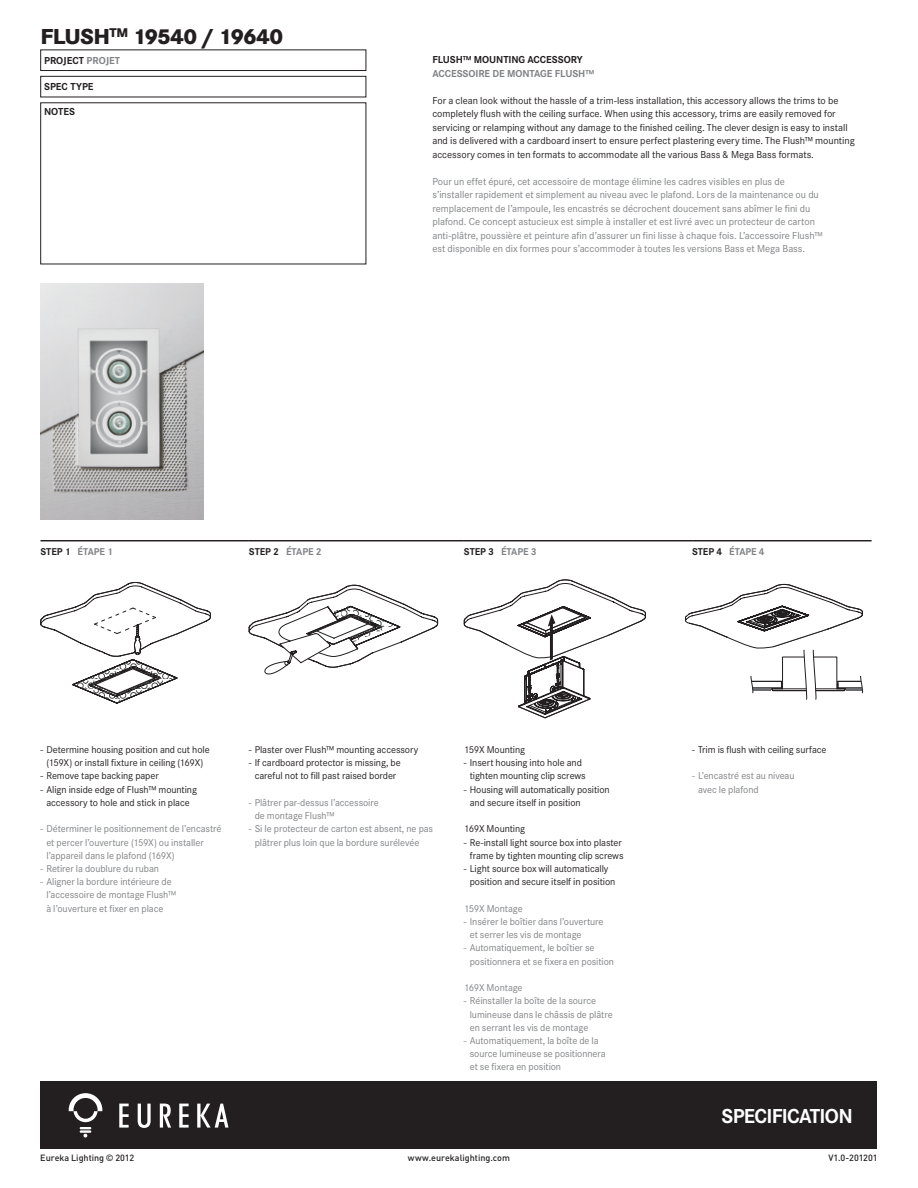
<style>
.page{position:relative;width:918px;height:1188px;background:#fff}
.page>*{position:absolute;margin:0;border:0;box-sizing:border-box;transform-origin:0 0}
.NOM_-_PRODUIT__COR{font:800 22.5px "Corporate S";letter-spacing:-.03em;color:#231f20}
.t1{font:700 21px "Corporate S";letter-spacing:-.035em;color:#fff}
.TXT_-_FR-_Descrp{font:10.5px/13.5px "Corporate S";color:#808285}
.TXT_-_ANG-_Descrp{font:10.5px/13.5px "Corporate S";letter-spacing:-.005em;color:#231f20}
.TITRE___HEADING__C{font:700 10.5px/13.5px "Corporate S";letter-spacing:-.005em;color:#808285}
.t2{font:700 10.5px "Corporate S";color:#231f20}
.TXT-_fr{font:10.35px/13.2px "Corporate S";letter-spacing:-.005em;color:#808285}
.TXT_-_ang{font:10.35px/13.2px "Corporate S";letter-spacing:-.005em;color:#231f20;text-align:center}
.HEADING_STEP__COR{font:700 10.35px "Corporate S";letter-spacing:-.01em;color:#808285}
.TXT_ANG__no_bullet{font:10.35px "Corporate S";letter-spacing:-.01em;color:#231f20}
.TXT_FR__no_bullet{font:10.35px "Corporate S";letter-spacing:-.01em;color:#808285}
.t3{font:500 9px "DIN";color:#231f20}
.s1{color:#808285}
.s2{color:#231f20}
</style>
<div class="page">
<div style="left:40px;top:1082px;width:838px;height:67px;background:#231f20"></div>
<div style="left:40px;top:50px;width:326px;height:21px;border:1px solid #231f20"></div>
<div style="left:40px;top:76px;width:326px;height:21px;border:1px solid #231f20"></div>
<svg style="left:119px;top:1104px;width:10px;height:24px"></svg>
<svg style="left:179px;top:1104px;width:10px;height:24px"></svg>
<svg style="left:160px;top:1104px;width:11px;height:24px"></svg>
<svg style="left:138px;top:1104px;width:13px;height:24px"></svg>
<svg style="left:197px;top:1104px;width:31px;height:24px"></svg>
<svg style="left:69px;top:1093px;width:33px;height:45px"></svg>
<hr style="left:40px;top:540px;width:209px;height:1px;background:#231f20">
<hr style="left:249px;top:540px;width:215px;height:1px;background:#231f20">
<hr style="left:464px;top:540px;width:228px;height:1px;background:#231f20">
<hr style="left:692px;top:540px;width:180px;height:1px;background:#231f20">
<svg style="left:464px;top:579px;width:182px;height:140px"></svg>
<svg style="left:40px;top:582px;width:171px;height:122px"></svg>
<svg style="left:249px;top:585px;width:189px;height:90px"></svg>
<svg style="left:685px;top:584px;width:179px;height:116px"></svg>
<img style="left:40px;top:284px;width:163px;height:236px">
<p class="NOM_-_PRODUIT__COR" style="left:40px;top:23px;width:244px">FLUSH<sup>TM</sup> 19540 / 19640</p>
<p class="t2" style="left:44px;top:54px;width:78px">PROJECT <span class="s1">PROJET</span></p>
<p class="t2" style="left:44px;top:81px;width:51px">SPEC TYPE</p>
<p class="t2" style="left:44px;top:106px;width:32px">NOTES</p>
<p class="TITRE___HEADING__C" style="left:432px;top:53px;width:163px"><span class="s2">FLUSH™ MOUNTING ACCESSORY<br></span>ACCESSOIRE DE MONTAGE FLUSH™</p>
<p class="TXT_-_ANG-_Descrp" style="left:432px;top:94px;width:424px">For a clean look without the hassle of a trim-less installation, this accessory allows the trims to be completely flush with the ceiling surface. When using this accessory, trims are easily removed for servicing or relamping without any damage to the finished ceiling. The clever design is easy to install and is delivered with a cardboard insert to ensure perfect plastering every time. The Flush™ mounting accessory comes in ten formats to accommodate all the various Bass &amp; Mega Bass formats.</p>
<p class="TXT_-_FR-_Descrp" style="left:432px;top:175px;width:392px">Pour un effet épuré, cet accessoire de montage élimine les cadres visibles en plus de s’installer rapidement et simplement au niveau avec le plafond. Lors de la maintenance ou du remplacement de l’ampoule, les encastrés se décrochent doucement sans abîmer le fini du plafond. Ce concept astucieux est simple à installer et est livré avec un protecteur de carton anti-plâtre, poussière et peinture afin d’assurer un fini lisse à chaque fois. L’accessoire Flush™ est disponible en dix formes pour s’accommoder à toutes les versions Bass et Mega Bass.</p>
<p class="HEADING_STEP__COR" style="left:40px;top:545px;width:74px"><span class="s2">STEP 1</span> ÉTAPE 1</p>
<p class="HEADING_STEP__COR" style="left:249px;top:545px;width:74px"><span class="s2">STEP 2</span> ÉTAPE 2</p>
<p class="HEADING_STEP__COR" style="left:464px;top:545px;width:74px"><span class="s2">STEP 3</span> ÉTAPE 3</p>
<p class="HEADING_STEP__COR" style="left:692px;top:545px;width:74px"><span class="s2">STEP 4</span> ÉTAPE 4</p>
<p class="TXT_-_ang" style="left:40px;top:743px;width:171px">- Determine housing position and cut hole (159X) or install fixture in ceiling (169X)</p>
<p class="TXT_-_ang" style="left:40px;top:769px;width:120px">- Remove tape backing paper</p>
<p class="TXT_-_ang" style="left:40px;top:783px;width:158px">- Align inside edge of Flush™ mounting accessory to hole and stick in place</p>
<p class="TXT-_fr" style="left:46px;top:822px;width:177px;text-indent:-6px">- Déterminer le positionnement de l’encastré et percer l’ouverture (159X) ou installer l’appareil dans le plafond (169X)</p>
<p class="TXT-_fr" style="left:40px;top:862px;width:120px">- Retirer la doublure du ruban</p>
<p class="TXT-_fr" style="left:46px;top:875px;width:131px;text-indent:-6px">- Aligner la bordure intérieure de l’accessoire de montage Flush™ à l’ouverture et fixer en place</p>
<p class="TXT_-_ang" style="left:249px;top:743px;width:171px">- Plaster over Flush™ mounting accessory</p>
<p class="TXT_-_ang" style="left:249px;top:756px;width:153px">- If cardboard protector is missing, be careful not to fill past raised border</p>
<p class="TXT-_fr" style="left:255px;top:796px;width:126px;text-indent:-6px">- Plâtrer par-dessus l’accessoire de montage Flush™</p>
<p class="TXT-_fr" style="left:255px;top:822px;width:180px;text-indent:-6px">- Si le protecteur de carton est absent, ne pas plâtrer plus loin que la bordure surélevée</p>
<p class="TXT_ANG__no_bullet" style="left:464px;top:744px;width:63px">159X Mounting</p>
<p class="TXT_-_ang" style="left:464px;top:756px;width:123px">- Insert housing into hole and tighten mounting clip screws</p>
<p class="TXT_-_ang" style="left:470px;top:783px;width:141px;text-align:left;text-indent:-6px">- Housing will automatically position and secure itself in position</p>
<p class="TXT_ANG__no_bullet" style="left:464px;top:823px;width:63px">169X Mounting</p>
<p class="TXT_-_ang" style="left:464px;top:836px;width:161px">- Re-install light source box into plaster frame by tighten mounting clip screws</p>
<p class="TXT_-_ang" style="left:470px;top:862px;width:147px;text-align:left;text-indent:-6px">- Light source box will automatically position and secure itself in position</p>
<p class="TXT_FR__no_bullet" style="left:464px;top:903px;width:60px">159X Montage</p>
<p class="TXT-_fr" style="left:470px;top:915px;width:135px;text-indent:-6px">- Insérer le boîtier dans l’ouverture et serrer les vis de montage</p>
<p class="TXT-_fr" style="left:470px;top:941px;width:146px;text-indent:-6px">- Automatiquement, le boîtier se positionnera et se fixera en position</p>
<p class="TXT_FR__no_bullet" style="left:464px;top:982px;width:60px">169X Montage</p>
<p class="TXT-_fr" style="left:470px;top:994px;width:144px;text-indent:-6px">- Réinstaller la boîte de la source lumineuse dans le châssis de plâtre en serrant les vis de montage</p>
<p class="TXT-_fr" style="left:470px;top:1034px;width:138px;text-indent:-6px">- Automatiquement, la boîte de la source lumineuse se positionnera et se fixera en position</p>
<p class="TXT_-_ang" style="left:692px;top:743px;width:136px">- Trim is flush with ceiling surface</p>
<p class="TXT-_fr" style="left:698px;top:769px;width:98px;text-indent:-6px">- L’encastré est au niveau avec le plafond</p>
<h2 class="t1" style="left:722px;top:1104px;width:133px">SPECIFICATION</h2>
<p class="t3" style="left:40px;top:1152px;width:95px">Eureka Lighting © 2012</p>
<p class="t3" style="left:408px;top:1152px;width:104px">www.eurekalighting.com</p>
<p class="t3" style="left:829px;top:1152px;width:50px">V1.0-201201</p>
</div>
